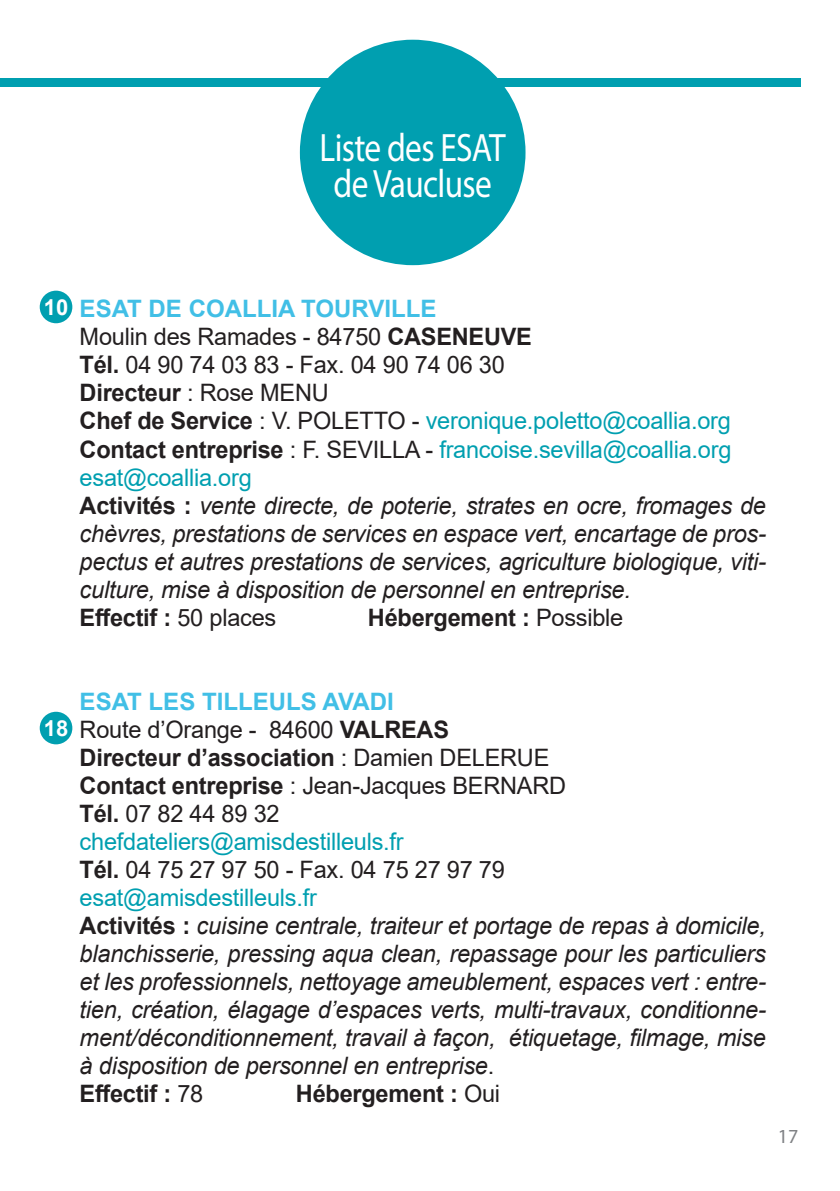
<style>
.page{position:relative;width:840px;height:1191px;background:#fff}
.page>*{position:absolute;margin:0;border:0;box-sizing:border-box;transform-origin:0 0}
.t1{font:39.8px/35.8px "Myriad Pro";letter-spacing:-.02em;color:#fff;text-align:center;scale:.84 1}
.t2{font:italic 24px/28px "Arial";letter-spacing:-.01em;color:#231f20}
.t3{font:700 24px "Arial";letter-spacing:-.01em;color:#231f20}
.t4{font:700 22px "Arial";color:#fff}
.t5{font:20px "Myriad Pro";color:#808285}
.s1{font-weight:700;font-style:normal;color:#41bfe6}
.s2{font-style:normal}
.s3{font-weight:700;font-style:normal}
.s4{font-style:normal;color:#009fb0}
.s5{font-weight:400}
</style>
<div class="page">
<div style="left:0;top:78px;width:799px;height:8px;background:#009fb0"></div>
<div style="left:300px;top:40px;width:225px;height:225px;background:#009fb0;border-radius:50%"></div>
<div style="left:40px;top:711px;width:32px;height:33px;background:#009fb0;border-radius:50%"></div>
<div style="left:40px;top:291px;width:32px;height:32px;background:#009fb0;border-radius:50%"></div>
<h1 class="t1" style="left:319px;top:129px;width:223px">Liste des ESAT de Vaucluse</h1>
<p class="t4" style="left:44px;top:292px;width:26px">10</p>
<p class="t2" style="left:80px;top:295px;width:687px"><span class="s1">ESAT DE COALLIA TOURVILLE<br></span><span class="s2">Moulin des Ramades - 84750</span> <span class="s3">CASENEUVE<br>Tél.</span> <span class="s2">04 90 74 03 83 - Fax. 04 90 74 06 30<br></span><span class="s3">Directeur</span> <span class="s2">: Rose MENU<br></span><span class="s3">Chef de Service</span> <span class="s2">: V. POLETTO -</span> <span class="s4">veronique.poletto@coallia.org </span><span class="s3">Contact entreprise</span> <span class="s2">: F. SEVILLA -</span> <span class="s4">francoise.sevilla@coallia.org esat@coallia.org<br></span><span class="s3">Activités :</span> vente directe, de poterie, strates en ocre, fromages de chèvres, prestations de services en espace vert, encartage de pros&shy;pectus et autres prestations de services, agriculture biologique, viti&shy;culture, mise à disposition de personnel en entreprise.<br><span class="s3">Effectif :</span> <span class="s2">50 places</span></p>
<p class="t3" style="left:368px;top:600px;width:257px">Hébergement : <span class="s5">Possible</span></p>
<p class="t4" style="left:44px;top:713px;width:26px">18</p>
<p class="t2" style="left:80px;top:687px;width:687px"><span class="s1">ESAT LES TILLEULS AVADI<br></span><span class="s2">Route d’Orange - 84600</span> <span class="s3">VALREAS<br>Directeur d’association</span> <span class="s2">: Damien DELERUE<br></span><span class="s3">Contact entreprise</span> <span class="s2">: Jean-Jacques BERNARD<br></span><span class="s3">Tél.</span> <span class="s2">07 82 44 89 32<br></span><span class="s4">chefdateliers@amisdestilleuls.fr<br></span><span class="s3">Tél.</span> <span class="s2">04 75 27 97 50 - Fax. 04 75 27 97 79<br></span><span class="s4">esat@amisdestilleuls.fr<br></span><span class="s3">Activités :</span> cuisine centrale, traiteur et portage de repas à domicile, blanchisserie, pressing aqua clean, repassage pour les particuliers et les professionnels, nettoyage ameublement, espaces vert : entre&shy;tien, création, élagage d’espaces verts, multi-travaux, conditionne&shy;ment/déconditionnement, travail à façon, étiquetage, filmage, mise à disposition de personnel en entreprise<span class="s2">.<br></span><span class="s3">Effectif :</span> <span class="s2">78</span></p>
<p class="t3" style="left:296px;top:1076px;width:206px">Hébergement : <span class="s5">Oui</span></p>
<p class="t5" style="left:777px;top:1124px;width:22px">17</p>
</div>
